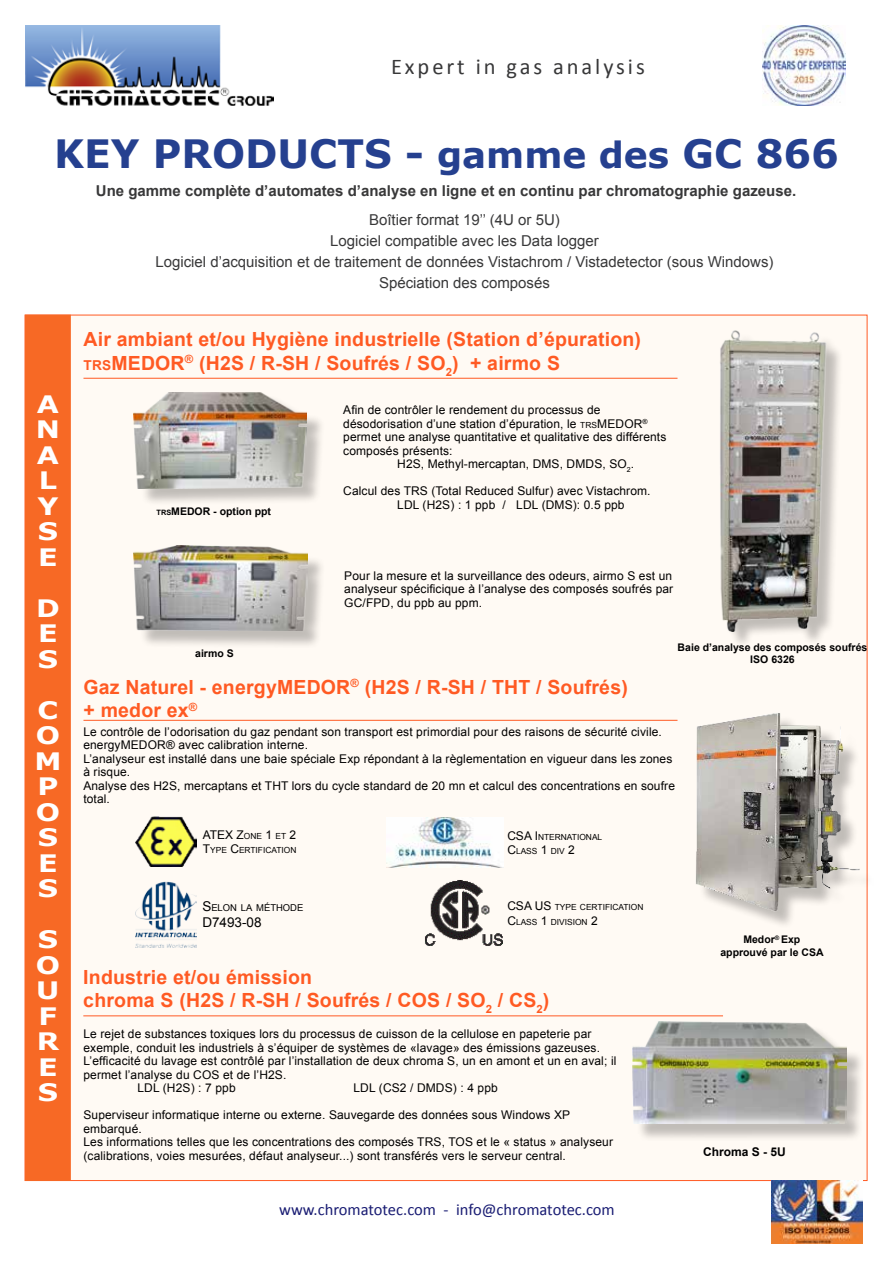
<style>
.page{position:relative;width:893px;height:1263px;background:#fff}
.page>*{position:absolute;margin:0;border:0;box-sizing:border-box;transform-origin:0 0}
.t1{font:700 39px "Verdana";color:#25408f}
.t2{font:700 24px/25.5px "Verdana";color:#fff;scale:1.19 1}
.t3{font:22.5px "Calibri";letter-spacing:.13em;color:#383839}
.t4{font:700 19.5px/23.4px "Arial";letter-spacing:.01em;color:#ff5a23}
.t5{font:16.5px "Calibri";color:#191c73}
.t6{font:15px/21px "Arial";color:#383839;text-align:center}
.t7{font:700 15px "Arial";color:#383839}
.t8{font:13.5px "Arial";color:#000}
.t9{font:12px/13.5px "Arial";letter-spacing:.01em;color:#000}
.t10{font:12px "Arial";color:#000}
.t11{font:700 12px "Arial";color:#000}
.t12{font:700 10.5px/12.6px "Arial";color:#000;text-align:center}
.t13{font:9.45px "Arial";color:#000}
.t14{font:8.4px/14.4px "Arial";color:#000}
.s1{font-size:36px}
.s2{font-size:13.65px}
.s3{font-size:7.35px}
.s4{font-size:8.4px}
.s5{font-size:12px}
.s6{font-size:13.5px}
</style>
<div class="page">
<img style="left:26px;top:25px;width:247px;height:81px">
<img style="left:763px;top:25px;width:82px;height:80px">
<div style="left:25px;top:315px;width:842px;height:866px;background:#fffaf4;border:1px solid #ff5a23"></div>
<hr style="left:83px;top:378px;width:594px;height:1px;background:#ff5a23">
<hr style="left:83px;top:720px;width:594px;height:1px;background:#ff5a23">
<hr style="left:83px;top:1015px;width:640px;height:1px;background:#ff5a23">
<div style="left:698px;top:716px;width:178px;height:213px;background:#000;opacity:.25"></div>
<img style="left:677px;top:705px;width:189px;height:214px">
<img style="left:136px;top:817px;width:60px;height:49px">
<img style="left:136px;top:881px;width:60px;height:66px">
<img style="left:390px;top:817px;width:113px;height:50px">
<img style="left:425px;top:880px;width:77px;height:66px">
<div style="left:26px;top:315px;width:44px;height:865px;background:#f76925"></div>
<div style="left:25px;top:315px;width:46px;height:866px;border:2px solid #f76925"></div>
<div style="left:137px;top:395px;width:188px;height:112px;background:#000;opacity:.25"></div>
<img style="left:134px;top:392px;width:173px;height:96px">
<div style="left:722px;top:333px;width:122px;height:316px;background:#000;opacity:.25"></div>
<img style="left:720px;top:330px;width:111px;height:301px">
<div style="left:136px;top:548px;width:190px;height:101px;background:#000;opacity:.25"></div>
<img style="left:133px;top:546px;width:175px;height:85px">
<div style="left:635px;top:1023px;width:230px;height:120px;background:#000;opacity:.25"></div>
<img style="left:633px;top:1021px;width:214px;height:103px">
<img style="left:772px;top:1181px;width:90px;height:62px">
<h3 class="t3" style="left:391px;top:52px;width:255px">Expert in gas analysis</h3>
<h1 class="t1" style="left:54px;top:126px;width:786px">KEY PRODUCTS - <span class="s1">gamme des</span> GC 866</h1>
<p class="t7" style="left:96px;top:181px;width:702px">Une gamme complète d’automates d’analyse en ligne et en continu par chromatographie gazeuse.</p>
<p class="t6" style="left:155px;top:210px;width:620px">Boîtier format 19’’ (4U or 5U)<br>Logiciel compatible avec les Data logger<br>Logiciel d’acquisition et de traitement de données Vistachrom / Vistadetector (sous Windows)<br>Spéciation des composés</p>
<h2 class="t2" style="left:36px;top:391px;width:22px">A<br>N<br>A<br>L<br>Y<br>S<br>E</h2>
<h2 class="t2" style="left:36px;top:595px;width:21px;text-align:justify">D E S</h2>
<h2 class="t2" style="left:34px;top:697px;width:24px">C<br>O<br>M<br>P<br>O<br>S<br>E<br>S</h2>
<h2 class="t2" style="left:36px;top:926px;width:22px;text-align:justify">S O U F R E S</h2>
<h3 class="t4" style="left:83px;top:328px;width:559px">Air ambiant et/ou Hygiène industrielle (Station d’épuration)<br><span class="s2">TRS</span>MEDOR<sup>®</sup> (H2S / R-SH / Soufrés / SO<sub>2</sub>) + airmo S</h3>
<p class="t12" style="left:157px;top:505px;width:116px"><span class="s3">TRS</span>MEDOR - option ppt</p>
<p class="t12" style="left:195px;top:647px;width:40px">airmo S</p>
<p class="t9" style="left:343px;top:403px;width:259px">Afin de contrôler le rendement du processus de</p>
<p class="t9" style="left:343px;top:417px;width:306px">désodorisation d’une station d’épuration, le <span class="s4">TRS</span>MEDOR<sup>®</sup></p>
<p class="t9" style="left:343px;top:430px;width:325px">permet une analyse quantitative et qualitative des différents</p>
<p class="t9" style="left:343px;top:444px;width:111px">composés présents:</p>
<p class="t9" style="left:397px;top:457px;width:239px">H2S, Methyl-mercaptan, DMS, DMDS, SO<sub>2</sub>.</p>
<p class="t9" style="left:397px;top:484px;width:255px;text-indent:-54px">Calcul des TRS (Total Reduced Sulfur) avec Vistachrom.<br>LDL (H2S) : 1 ppb / LDL (DMS): 0.5 ppb</p>
<p class="t9" style="left:344px;top:569px;width:330px;text-align:justify">Pour la mesure et la surveillance des odeurs, airmo S est un analyseur spécificique à l’analyse des composés soufrés par GC/FPD, du ppb au ppm.</p>
<p class="t12" style="left:678px;top:641px;width:191px">Baie d’analyse des composés soufrés<br>ISO 6326</p>
<h3 class="t4" style="left:83px;top:676px;width:546px">Gaz Naturel - energyMEDOR<sup>®</sup> (H2S / R-SH / THT / Soufrés) + medor ex<sup>®</sup></h3>
<p class="t9" style="left:83px;top:725px;width:593px">Le contrôle de l’odorisation du gaz pendant son transport est primordial pour des raisons de sécurité civile. energyMEDOR® avec calibration interne.<br>L’analyseur est installé dans une baie spéciale Exp répondant à la règlementation en vigueur dans les zones à risque.<br>Analyse des H2S, mercaptans et THT lors du cycle standard de 20 mn et calcul des concentrations en soufre total.</p>
<p class="t10" style="left:203px;top:827px;width:95px">ATEX Z<span class="s4">ONE</span> 1 <span class="s4">ET</span> 2</p>
<p class="t14" style="left:203px;top:843px;width:95px"><span class="s5">T</span>YPE <span class="s5">C</span>ERTIFICATION</p>
<p class="t13" style="left:202px;top:901px;width:101px"><span class="s6">S</span>ELON LA MÉTHODE</p>
<p class="t8" style="left:202px;top:914px;width:61px">D7493-08</p>
<p class="t14" style="left:507px;top:830px;width:96px"><span class="s5">CSA I</span> NTERNATIONAL<br><span class="s5">C</span>LASS <span class="s5">1</span> DIV <span class="s5">2</span></p>
<p class="t14" style="left:507px;top:900px;width:138px"><span class="s5">CSA US</span> TYPE CERTIFICATION<br><span class="s5">C</span>LASS <span class="s5">1</span> DIVISION <span class="s5">2</span></p>
<h3 class="t4" style="left:83px;top:965px;width:468px">Industrie et/ou émission<br>chroma S (H2S / R-SH / Soufrés / COS / SO<sub>2</sub> / CS<sub>2</sub>)</h3>
<p class="t9" style="left:83px;top:1027px;width:509px">Le rejet de substances toxiques lors du processus de cuisson de la cellulose en papeterie par</p>
<p class="t9" style="left:83px;top:1041px;width:518px">exemple, conduit les industriels à s’équiper de systèmes de «lavage» des émissions gazeuses.</p>
<p class="t9" style="left:83px;top:1054px;width:534px">L’efficacité du lavage est contrôlé par l’installation de deux chroma S, un en amont et un en aval; il</p>
<p class="t9" style="left:83px;top:1068px;width:204px">permet l’analyse du COS et de l’H2S.</p>
<p class="t9" style="left:137px;top:1081px;width:100px">LDL (H2S) : 7 ppb</p>
<p class="t9" style="left:353px;top:1081px;width:146px">LDL (CS2 / DMDS) : 4 ppb</p>
<p class="t9" style="left:83px;top:1108px;width:531px">Superviseur informatique interne ou externe. Sauvegarde des données sous Windows XP embarqué.<br>Les informations telles que les concentrations des composés TRS, TOS et le « status » analyseur (calibrations, voies mesurées, défaut analyseur...) sont transférés vers le serveur central.</p>
<h3 class="t5" style="left:279px;top:1199px;width:337px">www.chromatotec.com - info@chromatotec.com</h3>
<p class="t12" style="left:720px;top:933px;width:105px">Medor<sup>®</sup> Exp approuvé par le CSA</p>
<p class="t11" style="left:703px;top:1144px;width:84px">Chroma S - 5U</p>
</div>
